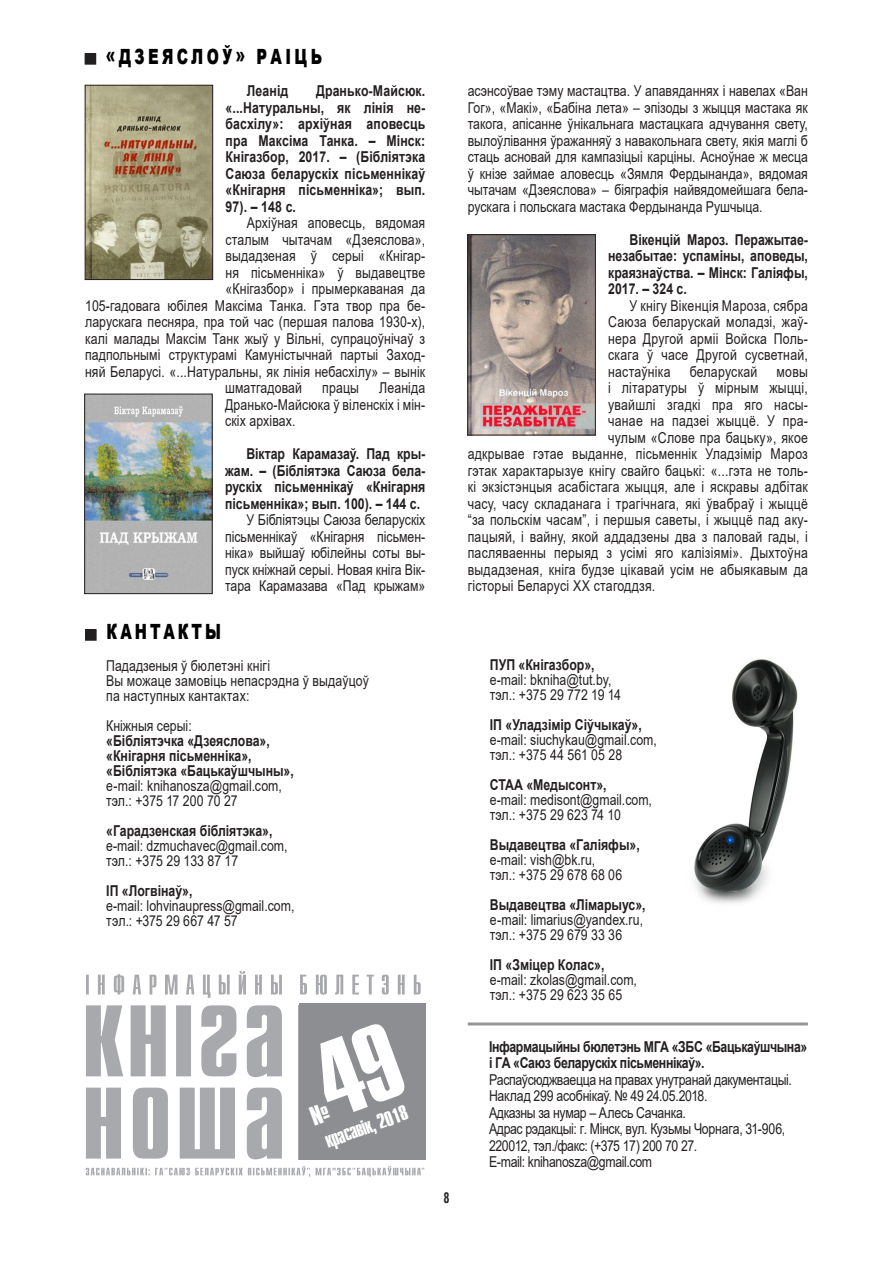
<style>
.page{position:relative;width:893px;height:1263px;background:#fff}
.page>*{position:absolute;margin:0;border:0;box-sizing:border-box;transform-origin:0 0}
.t1{font:900 21px "Arial";letter-spacing:.225em;color:#000;scale:.7 1}
.t2{font:700 21px "Compact C";color:#fff}
.t3{font:900 21px "Arial";letter-spacing:.2em;color:#000;scale:.7 1}
.t4{font:15px/16.5px "Arial";letter-spacing:.01em;color:#231f20;scale:.82 1}
.t5{font:700 15px/16.5px "Arial";color:#231f20;text-align:justify;scale:.82 1}
.t6{font:15px/16.5px "Arial";letter-spacing:-.03em;color:#231f20;scale:.82 1}
.t7{font:700 15px/16.5px "Arial";letter-spacing:-.03em;color:#231f20;scale:.82 1}
.t8{font:700 15px "Helios Cond";color:#231f20;scale:.82 1}
</style>
<div class="page">
<hr style="left:468px;top:1022px;width:340px;height:3px;background:#939598">
<img style="left:694px;top:659px;width:104px;height:245px">
<div style="left:86px;top:630px;width:10px;height:10px;background:#231f20"></div>
<div style="left:85px;top:629px;width:12px;height:12px;border:2px solid #231f20"></div>
<svg style="left:86px;top:1005px;width:196px;height:154px"></svg>
<svg style="left:86px;top:971px;width:335px;height:27px"></svg>
<svg style="left:86px;top:1166px;width:338px;height:11px"></svg>
<div style="left:299px;top:1003px;width:126px;height:157px;background:#8c8e91"></div>
<div style="left:85px;top:54px;width:10px;height:10px;background:#231f20"></div>
<div style="left:85px;top:53px;width:11px;height:12px;border:2px solid #231f20"></div>
<img style="left:87px;top:396px;width:123px;height:196px">
<img style="left:470px;top:237px;width:123px;height:196px">
<div style="left:468px;top:235px;width:127px;height:200px;border:1px solid #231f20"></div>
<img style="left:87px;top:87px;width:124px;height:191px">
<div style="left:85px;top:85px;width:128px;height:195px;border:1px solid #231f20"></div>
<h1 class="t1" style="left:106px;top:41px;width:310px">«ДЗЕЯСЛОЎ» РАІЦЬ</h1>
<p class="t5" style="left:247px;top:83px;width:52px">Леанід</p>
<p class="t5" style="left:226px;top:83px;width:245px;text-indent:91px">Дранько-Майсюк. «...Натуральны, як лінія не&shy;басхілу»: архіўная аповесць пра Максіма Танка. – Мінск:<br>Кнігазбор, 2017. – (Бібліятэка Саюза беларускіх пісьменнікаў «Кнігарня пісьменніка»; вып.<br>97). – 148 с.</p>
<p class="t4" style="left:247px;top:214px;width:219px">Архіўная аповесць, вядомая</p>
<p class="t4" style="left:226px;top:231px;width:245px">сталым чытачам «Дзеяслова»,</p>
<p class="t4" style="left:226px;top:247px;width:245px">выдадзеная ў серыі «Кнігар-</p>
<p class="t4" style="left:226px;top:264px;width:245px">ня пісьменніка» ў выдавецтве</p>
<p class="t4" style="left:226px;top:280px;width:245px">«Кнігазбор» і прымеркаваная да</p>
<p class="t4" style="left:85px;top:297px;width:416px">105-гадовага юбілея Максіма Танка. Гэта твор пра бе-</p>
<p class="t4" style="left:85px;top:313px;width:416px">ларускага песняра, пра той час (першая палова 1930-х),</p>
<p class="t4" style="left:85px;top:330px;width:416px">калі малады Максім Танк жыў у Вільні, супрацоўнічаў з</p>
<p class="t4" style="left:85px;top:346px;width:416px">падпольнымі структурамі Камуністычнай партыі Заход-</p>
<p class="t4" style="left:85px;top:363px;width:416px">няй Беларусі. «...Натуральны, як лінія небасхілу» – вынік</p>
<p class="t4" style="left:225px;top:379px;width:95px">шматгадовай</p>
<p class="t4" style="left:322px;top:379px;width:46px">працы</p>
<p class="t4" style="left:225px;top:379px;width:246px;text-align:justify;text-indent:154px">Леаніда Дранько-Майсюка ў віленскіх і мін&shy;скіх архівах.</p>
<p class="t5" style="left:225px;top:446px;width:246px;text-indent:21px">Віктар Карамазаў. Пад кры&shy;жам. – (Бібліятэка Саюза бела&shy;рускіх пісьменнікаў «Кнігарня пісьменніка»; вып. 100). – 144 с.</p>
<p class="t4" style="left:225px;top:511px;width:246px;text-align:justify;text-indent:21px">У Бібліятэцы Саюза беларускіх пісьменнікаў «Кнігарня пісьмен&shy;ніка» выйшаў юбілейны соты вы&shy;пуск кніжнай серыі. Новая кніга Вік&shy;тара Карамазава «Пад крыжам»</p>
<h1 class="t3" style="left:107px;top:617px;width:165px">КАНТАКТЫ</h1>
<p class="t4" style="left:106px;top:658px;width:322px;line-height:15px">Пададзеныя ў бюлетэні кнігі<br>Вы можаце замовіць непасрэдна ў выдаўцоў па наступных кантактах:</p>
<p class="t4" style="left:106px;top:717px;width:106px">Кніжныя серыі:</p>
<p class="t5" style="left:106px;top:733px;width:230px;line-height:15px;text-align:left">«Бібліятэчка «Дзеяслова», «Кнігарня пісьменніка», «Бібліятэка «Бацькаўшчыны»,</p>
<p class="t4" style="left:106px;top:778px;width:216px;line-height:15px">e-mail: knihanosza@gmail.com, тэл.: +375 17 200 70 27</p>
<p class="t5" style="left:106px;top:823px;width:204px">«Гарадзенская бібліятэка»,</p>
<p class="t4" style="left:106px;top:838px;width:223px;line-height:15px">e-mail: dzmuchavec@gmail.com, тэл.: +375 29 133 87 17</p>
<p class="t5" style="left:106px;top:883px;width:107px">ІП «Логвінаў»,</p>
<p class="t4" style="left:106px;top:898px;width:231px;line-height:15px">e-mail: lohvinaupress@gmail.com, тэл.: +375 29 667 47 57</p>
<h1 class="t2" style="left:322px;top:1131px;width:88px;rotate:-20deg">красавік, 2018</h1>
<p class="t8" style="left:443px;top:1189px;width:9px">8</p>
<p class="t4" style="left:468px;top:82px;width:416px;text-align:justify">асэнсоўвае тэму мастацтва. У апавяданнях і навелах «Ван Гог», «Макі», «Бабіна лета» – эпізоды з жыцця мастака як такога, апісанне ўнікальнага мастацкага адчування свету, вылоўлівання ўражанняў з навакольнага свету, якія маглі б стаць асновай для кампазіцыі карціны. Асноўнае ж месца ў кнізе займае аловесць «Зямля Фердынанда», вядомая чытачам «Дзеяслова» – біяграфія найвядомейшага бела&shy;рускага і польскага мастака Фердынанда Рушчыца.</p>
<p class="t5" style="left:608px;top:231px;width:245px;text-indent:21px">Вікенцій Мароз. Перажытае&shy;незабытае: успаміны, аповеды, краязнаўства. – Мінск: Галіяфы, 2017. – 324 с.</p>
<p class="t4" style="left:608px;top:297px;width:245px;text-align:justify;text-indent:21px">У кнігу Вікенція Мароза, сябра Саюза беларускай моладзі, жаў&shy;нера Другой арміі Войска Поль&shy;скага ў часе Другой сусветнай, настаўніка</p>
<p class="t4" style="left:690px;top:363px;width:84px">беларускай</p>
<p class="t4" style="left:776px;top:363px;width:40px">мовы</p>
<p class="t4" style="left:608px;top:379px;width:245px">і літаратуры ў мірным жыцці,</p>
<p class="t4" style="left:608px;top:396px;width:245px">увайшлі згадкі пра яго насы-</p>
<p class="t4" style="left:608px;top:412px;width:245px">чанае на падзеі жыццё. У пра-</p>
<p class="t4" style="left:608px;top:429px;width:245px">чулым «Слове пра бацьку», якое</p>
<p class="t4" style="left:468px;top:445px;width:416px">адкрывае гэтае выданне, пісьменнік Уладзімір Мароз</p>
<p class="t4" style="left:468px;top:462px;width:415px">гэтак характарызуе кнігу свайго бацькі: «...гэта не толь-</p>
<p class="t4" style="left:468px;top:478px;width:416px">кі экзістэнцыя асабістага жыцця, але і яскравы адбітак</p>
<p class="t4" style="left:468px;top:495px;width:416px">часу, часу складанага і трагічнага, які ўвабраў і жыццё</p>
<p class="t4" style="left:468px;top:511px;width:416px">“за польскім часам”, і першыя саветы, і жыццё пад аку-</p>
<p class="t4" style="left:468px;top:528px;width:416px">пацыяй, і вайну, якой аддадзены два з паловай гады, і</p>
<p class="t4" style="left:468px;top:544px;width:416px">пасляваенны перыяд з усімі яго калізіямі». Дыхтоўна</p>
<p class="t4" style="left:468px;top:561px;width:416px">выдадзеная, кніга будзе цікавай усім не абыякавым да</p>
<p class="t4" style="left:468px;top:577px;width:230px">гісторыі Беларусі XX стагоддзя.</p>
<p class="t5" style="left:490px;top:656px;width:129px">ПУП «Кнігазбор»,</p>
<p class="t4" style="left:490px;top:672px;width:162px;line-height:15px">e-mail: bkniha@tut.by, тэл.: +375 29 772 19 14</p>
<p class="t5" style="left:490px;top:716px;width:187px">ІП «Уладзімір Сіўчыкаў»,</p>
<p class="t4" style="left:490px;top:732px;width:205px;line-height:15px">e-mail: siuchykau@gmail.com, тэл.: +375 44 561 05 28</p>
<p class="t5" style="left:490px;top:776px;width:144px">СТАА «Медысонт»,</p>
<p class="t4" style="left:490px;top:792px;width:199px;line-height:15px">e-mail: medisont@gmail.com, тэл.: +375 29 623 74 10</p>
<p class="t5" style="left:490px;top:836px;width:184px">Выдавецтва «Галіяфы»,</p>
<p class="t4" style="left:490px;top:852px;width:163px;line-height:15px">e-mail: vish@bk.ru, тэл.: +375 29 678 68 06</p>
<p class="t5" style="left:490px;top:896px;width:192px">Выдавецтва «Лімарыус»,</p>
<p class="t4" style="left:490px;top:912px;width:188px;line-height:15px">e-mail: limarius@yandex.ru, тэл.: +375 29 679 33 36</p>
<p class="t5" style="left:490px;top:956px;width:141px">ІП «Зміцер Колас»,</p>
<p class="t4" style="left:490px;top:972px;width:181px;line-height:15px">e-mail: zkolas@gmail.com, тэл.: +375 29 623 35 65</p>
<p class="t7" style="left:489px;top:1038px;width:390px">Інфармацыйны бюлетэнь МГА «ЗБС «Бацькаўшчына» і ГА «Саюз беларускіх пісьменнікаў».</p>
<p class="t6" style="left:489px;top:1071px;width:371px">Распаўсюджваецца на правах унутранай дакументацыі.<br>Наклад 299 асобнікаў. № 49 24.05.2018.<br>Адказны за нумар – Алесь Сачанка.<br>Адрас рэдакцыі: г. Мінск, вул. Кузьмы Чорнага, 31-906, 220012, тэл./факс: (+375 17) 200 70 27.<br>E-mail: knihanosza@gmail.com</p>
</div>
